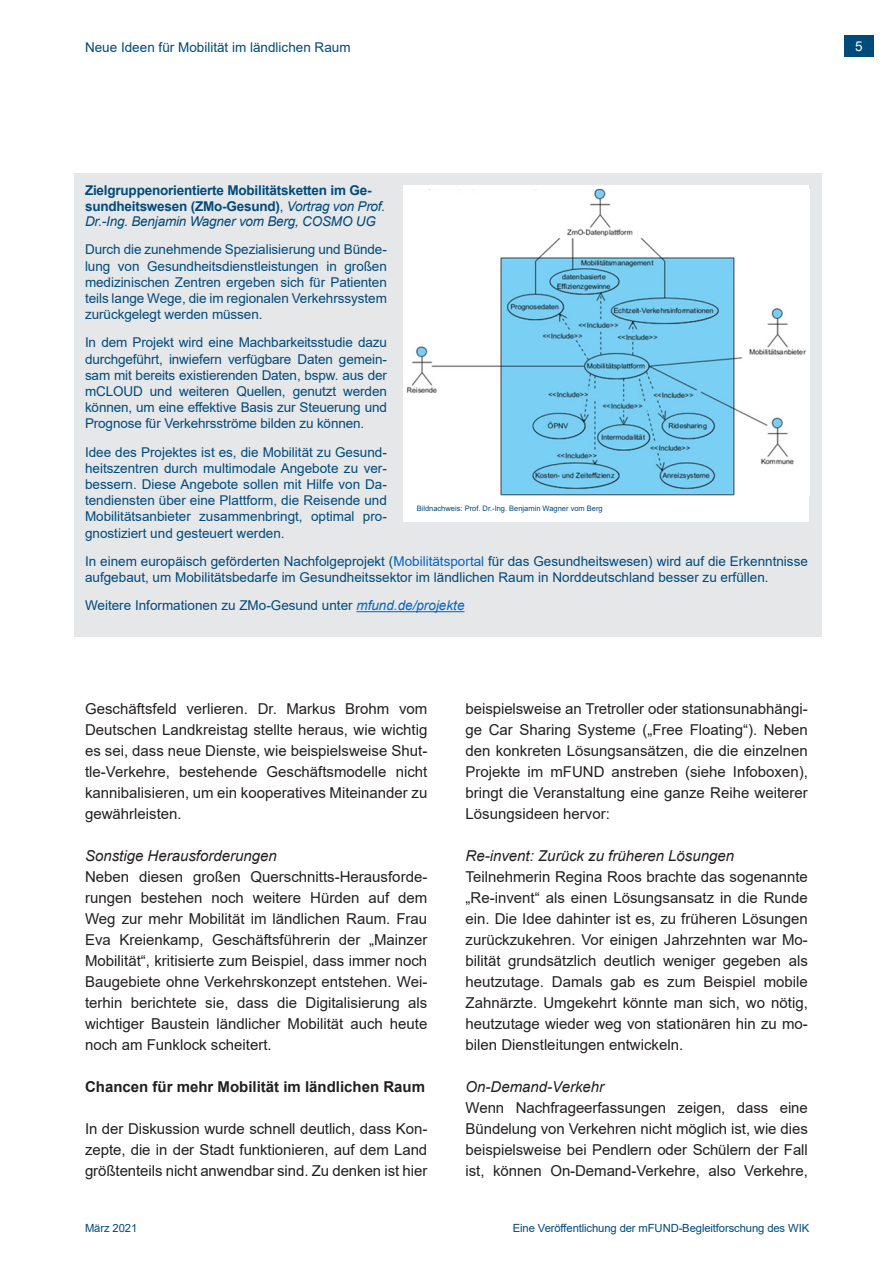
<style>
.page{position:relative;width:893px;height:1263px;background:#fff}
.page>*{position:absolute;margin:0;border:0;box-sizing:border-box;transform-origin:0 0}
.t1{font:15px/21px "Arial";color:#231f20;text-align:justify}
.t2{font:italic 15px "Arial";color:#231f20}
.t3{font:700 15px "Arial";color:#231f20}
.t4{font:13.5px/16.2px "Arial";color:#004a7a;text-align:justify}
.t5{font:700 13.5px/15.8px "Arial";letter-spacing:-.015em;color:#004a7a}
.t6{font:13.5px "Arial";color:#fff}
.t7{font:11.25px "Arial";letter-spacing:-.01em;color:#004a7a}
.Untertitel{font:7.5px "Arial";color:#004a7a}
.s1{font-weight:400}
.s2{font-weight:400;font-style:italic}
.s3{color:#0563c1}
.s4{font-style:italic;color:#0563c1}
</style>
<div class="page">
<div style="left:844px;top:35px;width:30px;height:22px;background:#004a7a"></div>
<div style="left:74px;top:173px;width:748px;height:464px;background:#e6e7e9"></div>
<hr style="left:356px;top:611px;width:108px;height:1px;background:#0563c1">
<div style="left:404px;top:185px;width:405px;height:318px;background:#fff"></div>
<img style="left:407px;top:189px;width:399px;height:306px">
<div style="left:404px;top:501px;width:405px;height:21px;background:#fff"></div>
<p class="t4" style="left:85px;top:39px;width:267px">Neue Ideen für Mobilität im ländlichen Raum</p>
<p class="t6" style="left:855px;top:37px;width:9px">5</p>
<p class="t5" style="left:85px;top:182px;width:302px">Zielgruppenorientierte Mobilitätsketten im Ge&shy;sundheitswesen (ZMo-Gesund)<span class="s1">,</span> <span class="s2">Vortrag von Prof.<br>Dr.-Ing. Benjamin Wagner vom Berg, COSMO UG</span></p>
<p class="t4" style="left:85px;top:241px;width:303px">Durch die zunehmende Spezialisierung und Bünde&shy;lung von Gesundheitsdienstleistungen in großen medizinischen Zentren ergeben sich für Patienten teils lange Wege, die im regionalen Verkehrssystem zurückgelegt werden müssen.</p>
<p class="t4" style="left:85px;top:334px;width:303px">In dem Projekt wird eine Machbarkeitsstudie dazu durchgeführt, inwiefern verfügbare Daten gemein&shy;sam mit bereits existierenden Daten, bspw. aus der mCLOUD und weiteren Quellen, genutzt werden können, um eine effektive Basis zur Steuerung und Prognose für Verkehrsströme bilden zu können.</p>
<p class="t4" style="left:85px;top:444px;width:303px">Idee des Projektes ist es, die Mobilität zu Gesund&shy;heitszentren durch multimodale Angebote zu ver&shy;bessern. Diese Angebote sollen mit Hilfe von Da&shy;tendiensten über eine Plattform, die Reisende und Mobilitätsanbieter zusammenbringt, optimal pro&shy;gnostiziert und gesteuert werden.</p>
<p class="t4" style="left:85px;top:553px;width:724px">In einem europäisch geförderten Nachfolgeprojekt (<span class="s3">Mobilitätsportal</span> für das Gesundheitswesen) wird auf die Erkenntnisse aufgebaut, um Mobilitätsbedarfe im Gesundheitssektor im ländlichen Raum in Norddeutschland besser zu erfüllen.</p>
<p class="t4" style="left:85px;top:597px;width:381px">Weitere Informationen zu ZMo-Gesund unter <span class="s4">mfund.de/projekte</span></p>
<p class="Untertitel" style="left:417px;top:503px;width:188px">Bildnachweis: Prof. Dr.-Ing. Benjamin Wagner vom Berg</p>
<p class="t1" style="left:85px;top:698px;width:344px">Geschäftsfeld verlieren. Dr. Markus Brohm vom Deutschen Landkreistag stellte heraus, wie wichtig es sei, dass neue Dienste, wie beispielsweise Shut&shy;tle-Verkehre, bestehende Geschäftsmodelle nicht kannibalisieren, um ein kooperatives Miteinander zu gewährleisten.</p>
<p class="t2" style="left:85px;top:846px;width:193px">Sonstige Herausforderungen</p>
<p class="t1" style="left:85px;top:866px;width:344px">Neben diesen großen Querschnitts-Herausforde&shy;rungen bestehen noch weitere Hürden auf dem Weg zur mehr Mobilität im ländlichen Raum. Frau Eva Kreienkamp, Geschäftsführerin der „Mainzer Mobilität“, kritisierte zum Beispiel, dass immer noch Baugebiete ohne Verkehrskonzept entstehen. Wei&shy;terhin berichtete sie, dass die Digitalisierung als wichtiger Baustein ländlicher Mobilität auch heute noch am Funklock scheitert.</p>
<p class="t3" style="left:85px;top:1076px;width:342px">Chancen für mehr Mobilität im ländlichen Raum</p>
<p class="t1" style="left:85px;top:1118px;width:344px">In der Diskussion wurde schnell deutlich, dass Kon&shy;zepte, die in der Stadt funktionieren, auf dem Land größtenteils nicht anwendbar sind. Zu denken ist hier</p>
<p class="t1" style="left:466px;top:698px;width:344px">beispielsweise an Tretroller oder stationsunabhängi&shy;ge Car Sharing Systeme („Free Floating“). Neben den konkreten Lösungsansätzen, die die einzelnen Projekte im mFUND anstreben (siehe Infoboxen), bringt die Veranstaltung eine ganze Reihe weiterer Lösungsideen hervor:</p>
<p class="t2" style="left:466px;top:846px;width:270px">Re-invent: Zurück zu früheren Lösungen</p>
<p class="t1" style="left:466px;top:866px;width:344px">Teilnehmerin Regina Roos brachte das sogenannte „Re-invent“ als einen Lösungsansatz in die Runde ein. Die Idee dahinter ist es, zu früheren Lösungen zurückzukehren. Vor einigen Jahrzehnten war Mo&shy;bilität grundsätzlich deutlich weniger gegeben als heutzutage. Damals gab es zum Beispiel mobile Zahnärzte. Umgekehrt könnte man sich, wo nötig, heutzutage wieder weg von stationären hin zu mo&shy;bilen Dienstleitungen entwickeln.</p>
<p class="t2" style="left:466px;top:1077px;width:140px">On-Demand-Verkehr</p>
<p class="t1" style="left:466px;top:1097px;width:344px">Wenn Nachfrageerfassungen zeigen, dass eine Bündelung von Verkehren nicht möglich ist, wie dies beispielsweise bei Pendlern oder Schülern der Fall ist, können On-Demand-Verkehre, also Verkehre,</p>
<p class="t7" style="left:85px;top:1220px;width:54px">März 2021</p>
<p class="t7" style="left:513px;top:1220px;width:298px">Eine Veröffentlichung der mFUND-Begleitforschung des WIK</p>
</div>
